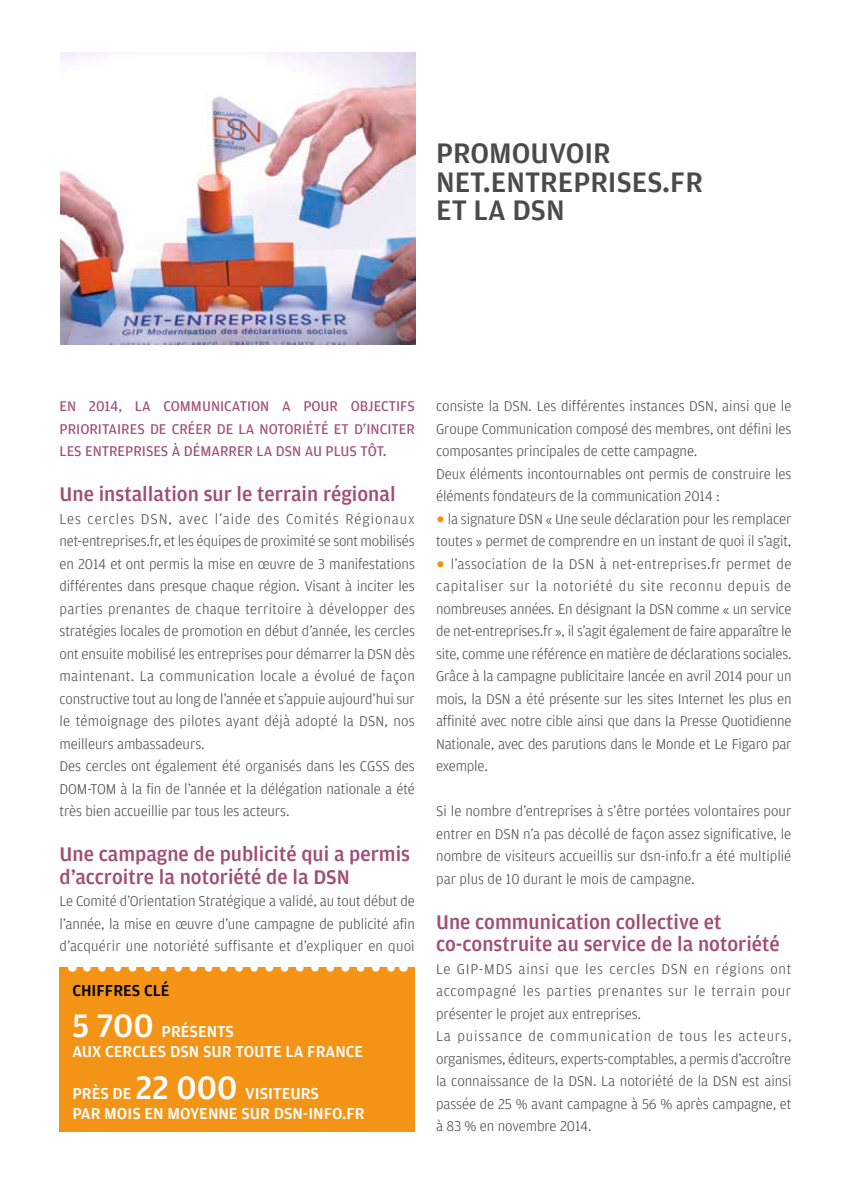
<style>
.page{position:relative;width:851px;height:1191px;background:#fff}
.page>*{position:absolute;margin:0;border:0;box-sizing:border-box;transform-origin:0 0}
.t1{font:500 30px/28.5px "Amplitude";color:#4a4a49}
.t2{font:500 21px/22.5px "Amplitude";color:#a04e75}
.t3{font:500 16.8px/20.1px "Amplitude";color:#fff}
.t4{font:500 16.8px "Amplitude";color:#000}
.t5{font:300 15px/22.5px "Amplitude";letter-spacing:-.005em;color:#4a4a49}
.t6{font:15px/22.5px "Amplitude";color:#a04e75;text-align:justify}
.s1{font-size:34.5px}
.s2{font-weight:400;font-size:27px;color:#f3920b}
</style>
<div class="page">
<div style="left:60px;top:967px;width:355px;height:164px;background:#f49416"></div>
<svg style="left:87px;top:967px;width:308px;height:4px"></svg>
<img style="left:60px;top:52px;width:355px;height:293px">
<h1 class="t1" style="left:436px;top:139px;width:268px">PROMOUVOIR<br>NET.ENTREPRISES.FR<br>ET LA DSN</h1>
<p class="t6" style="left:60px;top:395px;width:357px">EN 2014, LA COMMUNICATION A POUR OBJECTIFS PRIORITAIRES DE CRÉER DE LA NOTORIÉTÉ ET D’INCITER LES ENTREPRISES À DÉMARRER LA DSN AU PLUS TÔT.</p>
<h2 class="t2" style="left:60px;top:483px;width:337px">Une installation sur le terrain régional</h2>
<p class="t5" style="left:60px;top:507px;width:357px">Les cercles DSN, avec l’aide des Comités Régionaux net-entreprises.fr, et les équipes de proximité se sont mobilisés en 2014 et ont permis la mise en œuvre de 3 manifestations différentes dans presque chaque région. Visant à inciter les parties prenantes de chaque territoire à développer des stratégies locales de promotion en début d’année, les cercles ont ensuite mobilisé les entreprises pour démarrer la DSN dès maintenant. La communication locale a évolué de façon constructive tout au long de l’année et s’appuie aujourd’hui sur le témoignage des pilotes ayant déjà adopté la DSN, nos meilleurs ambassadeurs.<br>Des cercles ont également été organisés dans les CGSS des DOM-TOM à la fin de l’année et la délégation nationale a été très bien accueillie par tous les acteurs.</p>
<h2 class="t2" style="left:60px;top:843px;width:352px">Une campagne de publicité qui a permis d’accroitre la notoriété de la DSN</h2>
<p class="t5" style="left:60px;top:890px;width:357px;text-align:justify">Le Comité d’Orientation Stratégique a validé, au tout début de l’année, la mise en œuvre d’une campagne de publicité afin d’acquérir une notoriété suffisante et d’expliquer en quoi</p>
<p class="t4" style="left:72px;top:980px;width:99px">CHIFFRES CLÉ</p>
<p class="t3" style="left:72px;top:1021px;width:292px"><span class="s1">5 700</span> PRÉSENTS<br>AUX CERCLES DSN SUR TOUTE LA FRANCE</p>
<p class="t3" style="left:72px;top:1083px;width:294px">PRÈS DE <span class="s1">22 000</span> VISITEURS<br>PAR MOIS EN MOYENNE SUR DSN-INFO.FR</p>
<p class="t5" style="left:436px;top:395px;width:357px">consiste la DSN. Les différentes instances DSN, ainsi que le Groupe Communication composé des membres, ont défini les composantes principales de cette campagne.<br>Deux éléments incontournables ont permis de construire les éléments fondateurs de la communication 2014 :</p>
<p class="t5" style="left:436px;top:507px;width:357px"><span class="s2">•</span> la signature DSN « Une seule déclaration pour les remplacer toutes » permet de comprendre en un instant de quoi il s’agit,</p>
<p class="t5" style="left:436px;top:552px;width:357px;text-align:justify"><span class="s2">•</span> l’association de la DSN à net-entreprises.fr permet de capitaliser sur la notoriété du site reconnu depuis de nombreuses années. En désignant la DSN comme « un service de net-entreprises.fr », il s’agit également de faire apparaître le site, comme une référence en matière de déclarations sociales.<br>Grâce à la campagne publicitaire lancée en avril 2014 pour un mois, la DSN a été présente sur les sites Internet les plus en affinité avec notre cible ainsi que dans la Presse Quotidienne Nationale, avec des parutions dans le Monde et Le Figaro par exemple.</p>
<p class="t5" style="left:436px;top:800px;width:357px;text-align:justify">Si le nombre d’entreprises à s’être portées volontaires pour entrer en DSN n’a pas décollé de façon assez significative, le nombre de visiteurs accueillis sur dsn-info.fr a été multiplié par plus de 10 durant le mois de campagne.</p>
<h2 class="t2" style="left:436px;top:910px;width:345px">Une communication collective et co-construite au service de la notoriété</h2>
<p class="t5" style="left:436px;top:957px;width:357px">Le GIP-MDS ainsi que les cercles DSN en régions ont accompagné les parties prenantes sur le terrain pour présenter le projet aux entreprises.<br>La puissance de communication de tous les acteurs, organismes, éditeurs, experts-comptables, a permis d’accroître la connaissance de la DSN. La notoriété de la DSN est ainsi passée de 25 % avant campagne à 56 % après campagne, et à 83 % en novembre 2014.</p>
</div>
